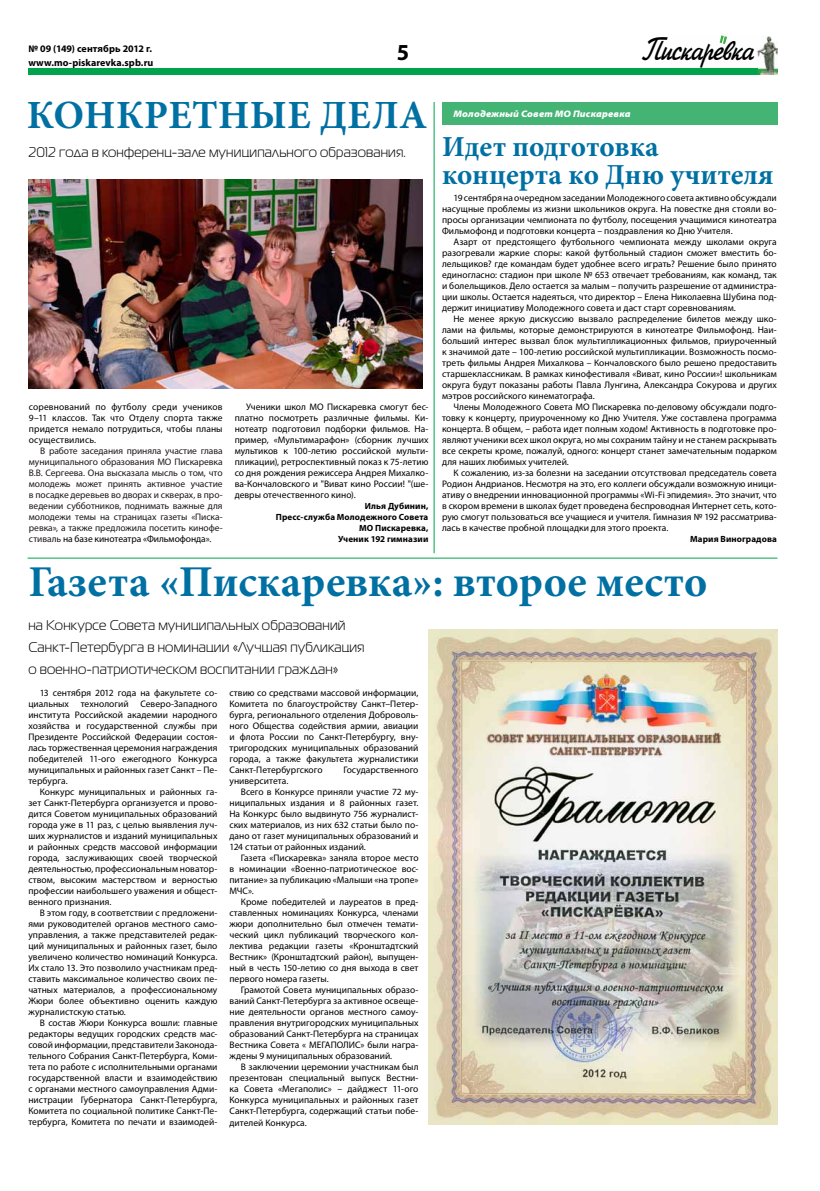
<style>
.page{position:relative;width:820px;height:1191px;background:#fff}
.page>*{position:absolute;margin:0;border:0;box-sizing:border-box;transform-origin:0 0}
.t1{font:700 44px "Minion Pro";letter-spacing:.005em;color:#0070a3}
.t2{font:700 40px "Minion Pro";letter-spacing:.01em;color:#0070a3}
.t3{font:32.5px "Jikharev";letter-spacing:-.02em;color:#000;scale:.8 1}
.t4{font:700 29px/28px "Minion Pro";color:#0070a3}
.t5{font:700 23px "Myriad Pro";color:#000}
.t6{font:14px/22px "Magistral C";letter-spacing:.02em;color:#000}
.t7{font:700 10px/14px "Myriad Pro";letter-spacing:.005em;color:#000}
.t8{font:9.5px/11px "Myriad Pro";letter-spacing:.005em;color:#000;text-align:justify}
.t9{font:9.5px/11px "Myriad Pro";letter-spacing:-.005em;color:#1f191a;text-align:justify}
.t10{font:italic 900 semi-expanded 9.5px "Myriad Pro";letter-spacing:.015em;color:#fff}
.t11{font:700 9px/11px "Myriad Pro";letter-spacing:.01em;color:#000;text-align:right}
.s1{color:#000}
</style>
<div class="page">
<img style="left:726px;top:36px;width:51px;height:39px">
<svg style="left:719px;top:35px;width:7px;height:9px"></svg>
<div style="left:28px;top:68px;width:729px;height:7px;background:#00a34c"></div>
<img style="left:428px;top:629px;width:349px;height:495px">
<img style="left:29px;top:179px;width:393px;height:209px">
<div style="left:442px;top:102px;width:335px;height:22px;background:#44b474"></div>
<hr style="left:433px;top:102px;width:1px;height:451px;background:#00a34c">
<hr style="left:28px;top:557px;width:749px;height:1px;background:#00a34c">
<p class="t7" style="left:28px;top:42px;width:126px">№ 09 (149) сентябрь 2012 г. www.mo-piskarevka.spb.ru</p>
<h3 class="t3" style="left:642px;top:32px;width:141px">Пискаревка</h3>
<h3 class="t5" style="left:396px;top:40px;width:14px">5</h3>
<h2 class="t2" style="left:27px;top:91px;width:402px">конкретные дела</h2>
<p class="t10" style="left:453px;top:108px;width:179px">Молодежный Совет МО Пискаревка</p>
<h3 class="t6" style="left:28px;top:141px;width:379px">2012 года в конференц-зале муниципального образования.</h3>
<h3 class="t4" style="left:442px;top:134px;width:333px">Идет подготовка концерта ко Дню учителя</h3>
<p class="t8" style="left:442px;top:193px;width:336px;text-indent:11px">19 сентября на очередном заседании Молодежного совета активно обсуждали насущные проблемы из жизни школьников округа. На повестке дня стояли во&shy;просы организации чемпионата по футболу, посещения учащимися кинотеатра Фильмофонд и подготовки концерта – поздравления ко Дню Учителя.</p>
<p class="t8" style="left:442px;top:237px;width:336px;text-indent:11px">Азарт от предстоящего футбольного чемпионата между школами округа разогревали жаркие споры: какой футбольный стадион сможет вместить бо&shy;лельщиков? где командам будет удобнее всего играть? Решение было принято единогласно: стадион при школе № 653 отвечает требованиям, как команд, так и болельщиков. Дело остается за малым – получить разрешение от администра&shy;ции школы. Остается надеяться, что директор – Елена Николаевна Шубина под&shy;держит инициативу Молодежного совета и даст старт соревнованиям.</p>
<p class="t8" style="left:442px;top:314px;width:336px;text-indent:11px">Не менее яркую дискуссию вызвало распределение билетов между шко&shy;лами на фильмы, которые демонстрируются в кинотеатре Фильмофонд. Наи&shy;больший интерес вызвал блок мультипликационных фильмов, приуроченный к значимой дате – 100-летию российской мультипликации. Возможность посмо&shy;треть фильмы Андрея Михалкова – Кончаловского было решено предоставить старшеклассникам. В рамках кинофестиваля «Виват, кино России»! школьникам округа будут показаны работы Павла Лунгина, Александра Сокурова и других мэтров российского кинематографа.</p>
<p class="t8" style="left:442px;top:402px;width:336px;text-indent:11px">Члены Молодежного Совета МО Пискаревка по-деловому обсуждали подго&shy;товку к концерту, приуроченному ко Дню Учителя. Уже составлена программа концерта. В общем, – работа идет полным ходом! Активность в подготовке про&shy;являют ученики всех школ округа, но мы сохраним тайну и не станем раскрывать все секреты кроме, пожалуй, одного: концерт станет замечательным подарком для наших любимых учителей.</p>
<p class="t8" style="left:442px;top:468px;width:336px;text-indent:11px">К сожалению, из-за болезни на заседании отсутствовал председатель совета Родион Андрианов. Несмотря на это, его коллеги обсуждали возможную иници&shy;ативу о внедрении инновационной программы «Wi-Fi эпидемия». Это значит, что в скором времени в школах будет проведена беспроводная Интернет сеть, кото&shy;рую смогут пользоваться все учащиеся и учителя. Гимназия № 192 рассматрива&shy;лась в качестве пробной площадки для этого проекта.</p>
<p class="t11" style="left:689px;top:534px;width:88px">Мария Виноградова</p>
<h1 class="t1" style="left:28px;top:556px;width:680px">Газета «Пискаревка»: второе место</h1>
<h3 class="t6" style="left:28px;top:614px;width:337px">на Конкурсе Совета муниципальных образований<br>Санкт-Петербурга в номинации «Лучшая публикация о военно-патриотическом воспитании граждан»</h3>
<p class="t8" style="left:28px;top:688px;width:190px;text-indent:11px">13 сентября 2012 года на факультете со&shy;циальных технологий Северо-Западного института Российской академии народного хозяйства и государственной службы при Президенте Российской Федерации состоя&shy;лась торжественная церемония награждения победителей 11-ого ежегодного Конкурса муниципальных и районных газет Санкт – Пе&shy;тербурга.</p>
<p class="t8" style="left:28px;top:787px;width:190px;text-indent:11px">Конкурс муниципальных и районных га&shy;зет Санкт-Петербурга организуется и прово&shy;дится Советом муниципальных образований города уже в 11 раз, с целью выявления луч&shy;ших журналистов и изданий муниципальных и районных средств массовой информации города, заслуживающих своей творческой деятельностью, профессиональным новатор&shy;ством, высоким мастерством и верностью профессии наибольшего уважения и общест&shy;венного признания.</p>
<p class="t8" style="left:28px;top:908px;width:190px;text-indent:11px">В этом году, в соответствии с предложени&shy;ями руководителей органов местного само&shy;управления, а также представителей редак&shy;ций муниципальных и районных газет, было увеличено количество номинаций Конкурса.<br>Их стало 13. Это позволило участникам пред&shy;ставить максимальное количество своих пе&shy;чатных материалов, а профессиональному Жюри более объективно оценить каждую журналистскую статью.</p>
<p class="t8" style="left:28px;top:1018px;width:190px;text-indent:11px">В состав Жюри Конкурса вошли: главные редакторы ведущих городских средств мас&shy;совой информации, представители Законода&shy;тельного Собрания Санкт-Петербурга, Коми&shy;тета по работе с исполнительными органами государственной власти и взаимодействию с органами местного самоуправления Адми&shy;нистрации Губернатора Санкт-Петербурга, Комитета по социальной политике Санкт-Пе&shy;тербурга, Комитета по печати и взаимодей-</p>
<p class="t8" style="left:29px;top:402px;width:195px">соревнований по футболу среди учеников 9–11 классов. Так что Отделу спорта также придется немало потрудиться, чтобы планы осуществились.</p>
<p class="t9" style="left:29px;top:446px;width:195px;text-indent:11px">В работе заседания приняла участие глава муниципального образования МО Пискаревка В.В. Сергеева. Она высказала мысль о том, что молодежь может принять активное участие в посадке деревьев во дворах и скверах, в про&shy;ведении субботников, поднимать важные для молодежи темы на страницах газеты «Писка&shy;ревка», а также предложила посетить кинофе&shy;стиваль <span class="s1">на базе кинотеатра «Фильмофонда».</span></p>
<p class="t8" style="left:234px;top:402px;width:195px;text-indent:11px">Ученики школ МО Пискаревка смогут бес&shy;платно посмотреть различные фильмы. Ки&shy;нотеатр подготовил подборки фильмов. На&shy;пример, «Мультимарафон» (сборник лучших мультиков к 100-летию российской мульти&shy;пликации), ретроспективный показ к 75-летию со дня рождения режиссера Андрея Михалко&shy;ва-Кончаловского и "Виват кино России! "(ше&shy;девры отечественного кино).</p>
<p class="t11" style="left:276px;top:501px;width:154px">Илья Дубинин,<br>Пресс-служба Молодежного Совета<br>МО Пискаревка,<br>Ученик 192 гимназии</p>
<p class="t8" style="left:229px;top:688px;width:190px">ствию со средствами массовой информации, Комитета по благоустройству Санкт–Петер&shy;бурга, регионального отделения Доброволь&shy;ного Общества содействия армии, авиации и флота России по Санкт-Петербургу, вну&shy;тригородских муниципальных образований города, а также факультета журналистики Санкт-Петербургского</p>
<p class="t8" style="left:343px;top:765px;width:76px">Государственного</p>
<p class="t8" style="left:229px;top:776px;width:60px">университета.</p>
<p class="t8" style="left:241px;top:787px;width:179px">Всего в Конкурсе приняли участие 72 му-</p>
<p class="t8" style="left:229px;top:798px;width:190px">ниципальных издания и 8 районных газет.</p>
<p class="t8" style="left:229px;top:809px;width:190px">На Конкурс было выдвинуто 756 журналист-</p>
<p class="t8" style="left:229px;top:820px;width:190px">ских материалов, из них 632 статьи было по-</p>
<p class="t8" style="left:229px;top:831px;width:190px">дано от газет муниципальных образований и</p>
<p class="t8" style="left:229px;top:842px;width:138px">124 статьи от районных изданий.</p>
<p class="t8" style="left:241px;top:853px;width:179px">Газета «Пискаревка» заняла второе место</p>
<p class="t8" style="left:229px;top:864px;width:190px">в номинации «Военно-патриотическое вос-</p>
<p class="t8" style="left:229px;top:875px;width:190px">питание» за публикацию «Малыши «на тропе»</p>
<p class="t8" style="left:229px;top:886px;width:26px">МЧС».</p>
<p class="t8" style="left:241px;top:897px;width:179px">Кроме победителей и лауреатов в пред-</p>
<p class="t8" style="left:229px;top:908px;width:190px">ставленных номинациях Конкурса, членами</p>
<p class="t8" style="left:229px;top:919px;width:190px">жюри дополнительно был отмечен темати-</p>
<p class="t8" style="left:229px;top:930px;width:190px">ческий цикл публикаций творческого кол-</p>
<p class="t8" style="left:229px;top:941px;width:190px">лектива редакции газеты «Кронштадтский</p>
<p class="t8" style="left:229px;top:952px;width:190px">Вестник» (Кронштадтский район), выпущен-</p>
<p class="t8" style="left:229px;top:963px;width:190px">ный в честь 150-летию со дня выхода в свет</p>
<p class="t8" style="left:229px;top:974px;width:101px">первого номера газеты.</p>
<p class="t8" style="left:241px;top:985px;width:179px">Грамотой Совета муниципальных образо-</p>
<p class="t8" style="left:229px;top:996px;width:190px">ваний Санкт-Петербурга за активное освеще-</p>
<p class="t8" style="left:229px;top:1007px;width:190px">ние деятельности органов местного самоу-</p>
<p class="t8" style="left:229px;top:1018px;width:190px">правления внутригородских муниципальных</p>
<p class="t8" style="left:229px;top:1029px;width:190px">образований Санкт-Петербурга на страницах</p>
<p class="t8" style="left:229px;top:1040px;width:190px">Вестника Совета « МЕГАПОЛИС» были награ-</p>
<p class="t8" style="left:229px;top:1051px;width:164px">ждены 9 муниципальных образований.</p>
<p class="t8" style="left:241px;top:1062px;width:179px">В заключении церемонии участникам был</p>
<p class="t8" style="left:229px;top:1073px;width:190px">презентован специальный выпуск Вестни-</p>
<p class="t8" style="left:229px;top:1084px;width:190px">ка Совета «Мегаполис» – дайджест 11-ого</p>
<p class="t8" style="left:229px;top:1095px;width:190px">Конкурса муниципальных и районных газет</p>
<p class="t8" style="left:229px;top:1106px;width:190px">Санкт-Петербурга, содержащий статьи побе-</p>
<p class="t8" style="left:229px;top:1117px;width:79px">дителей Конкурса.</p>
</div>
